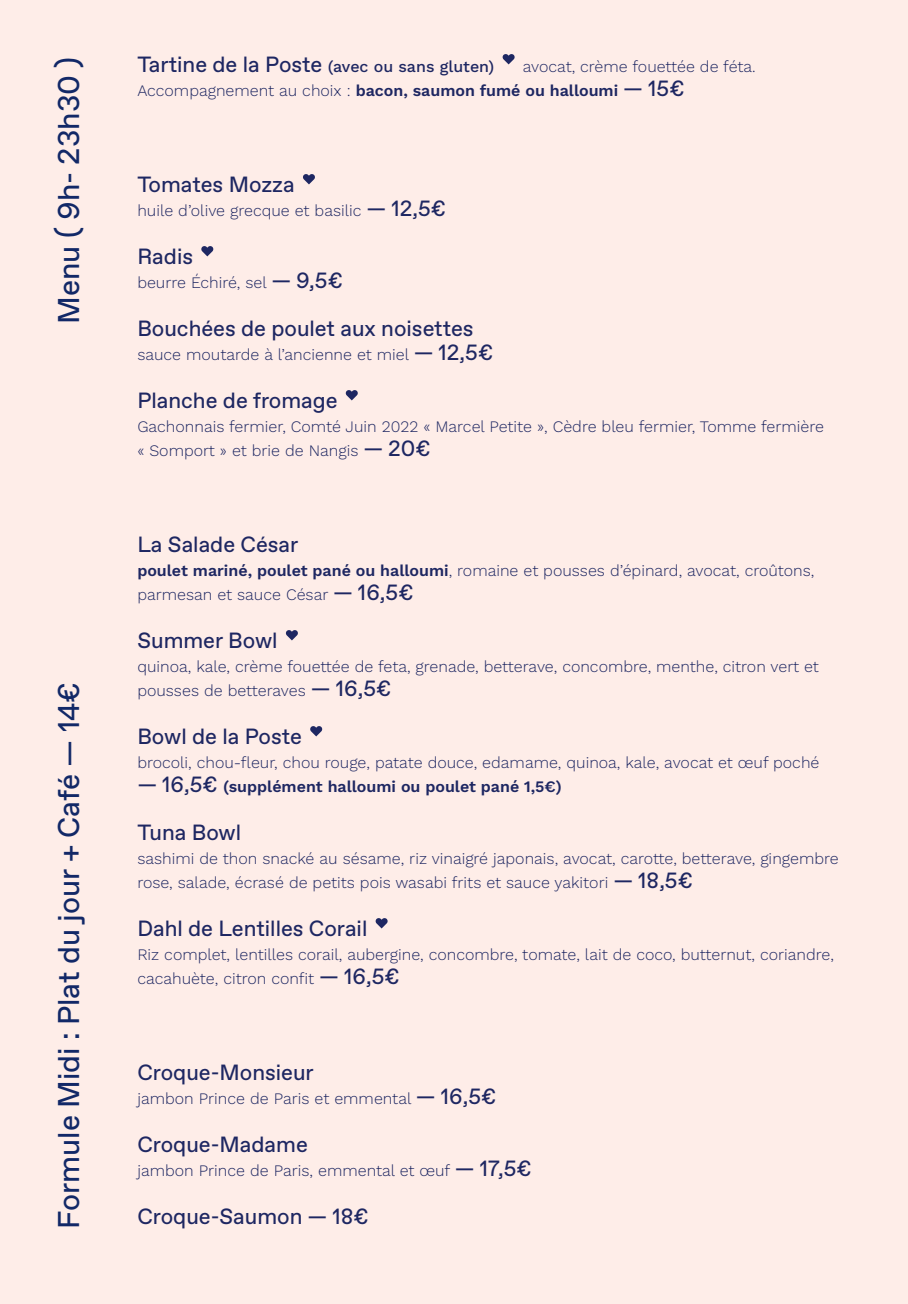
<style>
.page{position:relative;width:908px;height:1304px;background:#fff}
.page>*{position:absolute;margin:0;border:0;box-sizing:border-box;transform-origin:0 0}
.t1{font:30px "Favorit";color:#122867}
.t2{font:22px "Favorit";color:#1e2762}
.t3{font:300 16px/24px "Work Sans";color:#1e2762}
.t4{font:600 16px "Work Sans";color:#1e2762}
.t5{font:500 16px "Work Sans";color:#1e2762}
.s1{font-family:"Favorit";font-weight:400;font-size:22px}
.s2{font-weight:600}
</style>
<div class="page">
<div style="left:0;top:0;width:907px;height:1304px;background:#feede8"></div>
<svg style="left:502px;top:54px;width:12px;height:10px"></svg>
<svg style="left:303px;top:174px;width:12px;height:10px"></svg>
<svg style="left:201px;top:246px;width:12px;height:10px"></svg>
<svg style="left:345px;top:390px;width:13px;height:10px"></svg>
<svg style="left:285px;top:630px;width:13px;height:10px"></svg>
<svg style="left:310px;top:726px;width:12px;height:10px"></svg>
<svg style="left:375px;top:918px;width:13px;height:10px"></svg>
<p class="t1" style="left:49px;top:324px;width:269px;rotate:-90deg">Menu ( 9h- 23h30 )</p>
<p class="t1" style="left:49px;top:1229px;width:548px;rotate:-90deg">Formule Midi : Plat du jour + Café — 14€</p>
<p class="t5" style="left:137px;top:54px;width:358px"><span class="s1">Tartine de la Poste</span> (avec ou sans gluten)</p>
<p class="t3" style="left:137px;top:54px;width:619px;text-indent:385px">avocat, crème fouettée de féta.<br>Accompagnement au choix : <span class="s2">bacon, saumon fumé ou halloumi</span> <span class="s1">— 15€</span></p>
<p class="t2" style="left:137px;top:170px;width:159px">Tomates Mozza</p>
<p class="t3" style="left:137px;top:198px;width:310px">huile d’olive grecque et basilic <span class="s1">— 12,5€</span></p>
<p class="t2" style="left:137px;top:242px;width:57px">Radis</p>
<p class="t3" style="left:137px;top:270px;width:207px">beurre Échiré, sel <span class="s1">— 9,5€</span></p>
<p class="t2" style="left:137px;top:314px;width:337px">Bouchées de poulet aux noisettes</p>
<p class="t3" style="left:137px;top:342px;width:357px">sauce moutarde à l’ancienne et miel <span class="s1">— 12,5€</span></p>
<p class="t2" style="left:137px;top:386px;width:202px">Planche de fromage</p>
<p class="t3" style="left:137px;top:414px;width:688px">Gachonnais fermier, Comté Juin 2022 « Marcel Petite », Cèdre bleu fermier, Tomme fermière « Somport » et brie de Nangis <span class="s1">— 20€</span></p>
<p class="t2" style="left:137px;top:530px;width:162px">La Salade César</p>
<p class="t3" style="left:137px;top:558px;width:678px"><span class="s2">poulet mariné, poulet pané ou halloumi</span>, romaine et pousses d’épinard, avocat, croûtons, parmesan et sauce César <span class="s1">— 16,5€</span></p>
<p class="t2" style="left:137px;top:626px;width:142px">Summer Bowl</p>
<p class="t3" style="left:137px;top:654px;width:682px">quinoa, kale, crème fouettée de feta, grenade, betterave, concombre, menthe, citron vert et pousses de betteraves <span class="s1">— 16,5€</span></p>
<p class="t2" style="left:137px;top:722px;width:166px">Bowl de la Poste</p>
<p class="t3" style="left:137px;top:750px;width:683px">brocoli, chou-fleur, chou rouge, patate douce, edamame, quinoa, kale, avocat et œuf poché</p>
<p class="t4" style="left:137px;top:774px;width:426px"><span class="s1">— 16,5€</span> (supplément halloumi ou poulet pané 1,5€)</p>
<p class="t2" style="left:137px;top:818px;width:105px">Tuna Bowl</p>
<p class="t3" style="left:137px;top:846px;width:702px">sashimi de thon snacké au sésame, riz vinaigré japonais, avocat, carotte, betterave, gingembre rose, salade, écrasé de petits pois wasabi frits et sauce yakitori <span class="s1">— 18,5€</span></p>
<p class="t2" style="left:137px;top:914px;width:231px">Dahl de Lentilles Corail</p>
<p class="t3" style="left:137px;top:942px;width:697px">Riz complet, lentilles corail, aubergine, concombre, tomate, lait de coco, butternut, coriandre, cacahuète, citron confit <span class="s1">— 16,5€</span></p>
<p class="t2" style="left:137px;top:1058px;width:178px">Croque-Monsieur</p>
<p class="t3" style="left:137px;top:1086px;width:360px">jambon Prince de Paris et emmental <span class="s1">— 16,5€</span></p>
<p class="t2" style="left:137px;top:1130px;width:172px">Croque-Madame</p>
<p class="t3" style="left:137px;top:1158px;width:396px">jambon Prince de Paris, emmental et œuf <span class="s1">— 17,5€</span></p>
<p class="t2" style="left:137px;top:1202px;width:233px">Croque-Saumon — 18€</p>
</div>
